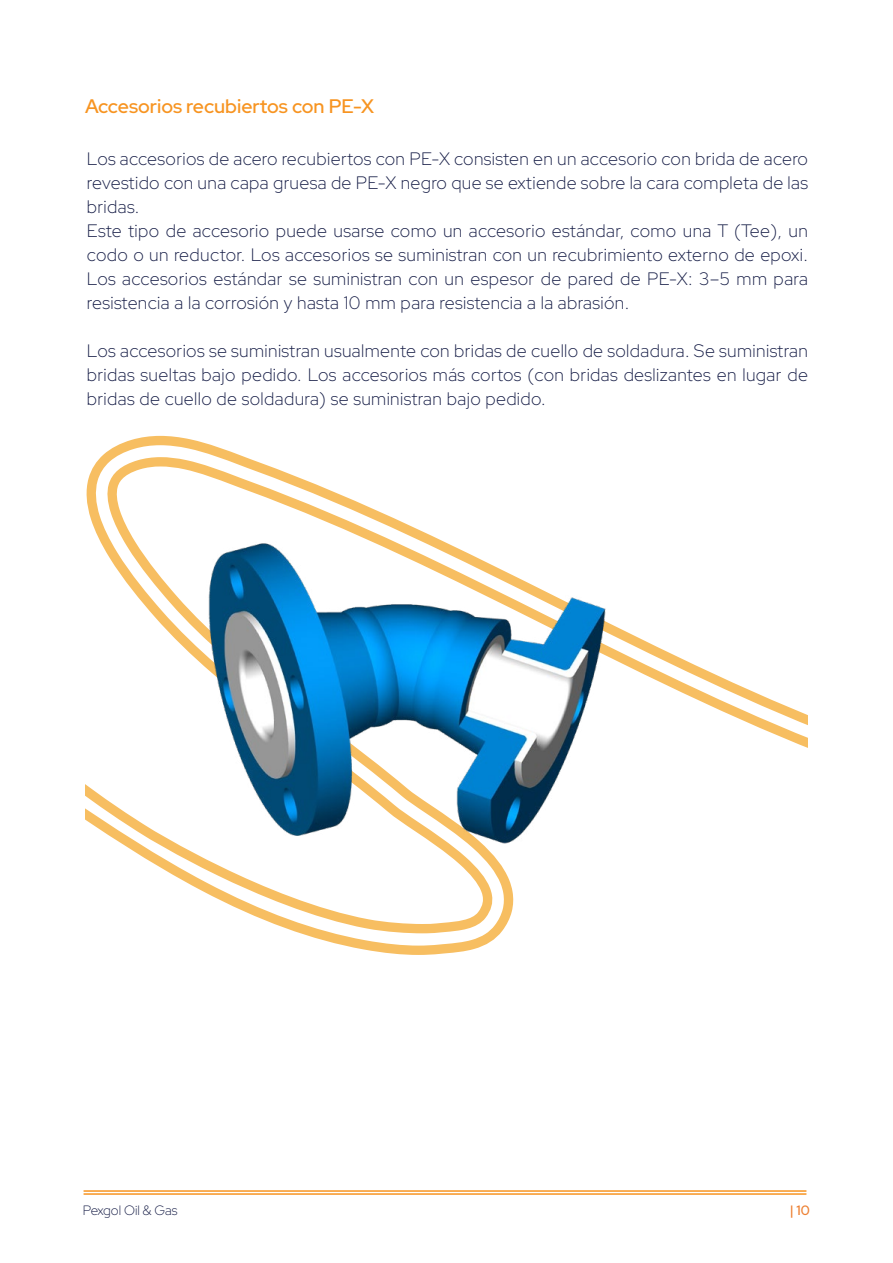
<style>
.page{position:relative;width:893px;height:1263px;background:#fff}
.page>*{position:absolute;margin:0;border:0;box-sizing:border-box;transform-origin:0 0}
.t1{font:500 19.5px "Red Hat Display";color:#f79421}
.t2{font:300 18px/24px "Red Hat Display";letter-spacing:.02em;color:#131a44}
.t3{font:300 13.5px "Red Hat Display";color:#131a44}
.t4{font:500 13.5px "Red Hat Display";color:#ed8134}
</style>
<div class="page">
<hr style="left:84px;top:1193px;width:722px;height:2px;background:#f79421">
<hr style="left:84px;top:1190px;width:722px;height:2px;background:#f79421">
<svg style="left:85px;top:436px;width:723px;height:519px"></svg>
<img style="left:199px;top:536px;width:416px;height:314px">
<p class="t1" style="left:85px;top:94px;width:291px">Accesorios recubiertos con PE-X</p>
<p class="t2" style="left:87px;top:146px;width:723px">Los accesorios de acero recubiertos con PE-X consisten en un accesorio con brida de acero revestido con una capa gruesa de PE-X negro que se extiende sobre la cara completa de las bridas.<br>Este tipo de accesorio puede usarse como un accesorio estándar, como una T (Tee), un codo o un reductor. Los accesorios se suministran con un recubrimiento externo de epoxi.<br>Los accesorios estándar se suministran con un espesor de pared de PE-X: 3–5 mm para resistencia a la corrosión y hasta 10 mm para resistencia a la abrasión.</p>
<p class="t2" style="left:87px;top:338px;width:722px;text-align:justify">Los accesorios se suministran usualmente con bridas de cuello de soldadura. Se suministran bridas sueltas bajo pedido. Los accesorios más cortos (con bridas deslizantes en lugar de bridas de cuello de soldadura) se suministran bajo pedido.</p>
<p class="t3" style="left:83px;top:1201px;width:96px">Pexgol Oil &amp; Gas</p>
<p class="t4" style="left:790px;top:1201px;width:22px">| 10</p>
</div>
